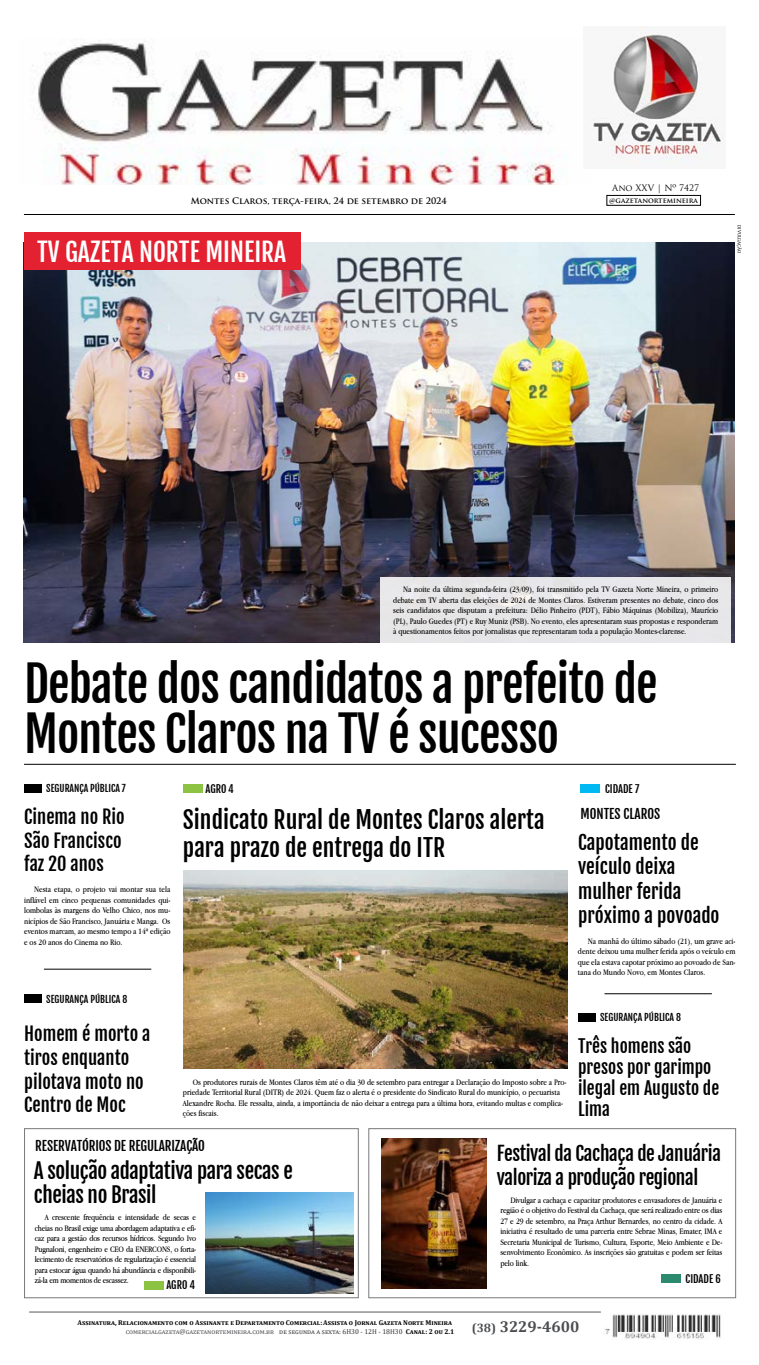
<style>
.page{position:relative;width:759px;height:1365px;background:#fff}
.page>*{position:absolute;margin:0;border:0;box-sizing:border-box;transform-origin:0 0}
.t1{font:48.12px/49.9px "Fjalla One";letter-spacing:-.02em;color:#000}
.t2{font:25.38px "Fjalla One";color:#fff}
.t3{font:23.62px/28px "Fjalla One";color:#000}
.t4{font:21px "Fjalla One";letter-spacing:-.02em;color:#000}
.t5{font:19.25px/24.5px "Fjalla One";letter-spacing:-.01em;color:#000}
.t6{font:18.38px/23.6px "Fjalla One";color:#000}
.t7{font:17.5px/21px "Fjalla One";color:#000}
.t8{font:700 15.75px "Cambria";color:#4b4d50}
.t9{font:13.12px "Fjalla One";letter-spacing:-.01em;color:#000}
.t10{font:700 12.25px "Cambria";color:#4b4d50}
.t11{font:10.5px "Fjalla One";color:#000}
.t12{font:9.62px "Fjalla One";color:#000}
.t13{font:8.75px/10.5px "Apple Garamond";color:#000;text-align:justify}
.t14{font:8.75px "Apple Garamond";letter-spacing:-.02em;color:#000}
.t15{font:700 8.75px "Trajan Pro";color:#000}
.t16{font:8.75px "Trajan Pro";color:#000}
.t17{font:700 7px "Cambria";color:#000}
.t18{font:7px "Cambria";color:#333}
.t19{font:7px "Cambria";letter-spacing:.055em;color:#4b4d50}
.t20{font:700 7px "Trajan Pro";color:#000}
.t21{font:4.38px "Andada";color:#000}
.s1{font-weight:700;color:#000}
</style>
<div class="page">
<hr style="left:29px;top:1311px;width:572px;height:1px;background:#58595b">
<img style="left:23px;top:243px;width:711px;height:399px">
<div style="left:24px;top:783px;width:18px;height:9px;background:#000"></div>
<div style="left:578px;top:1012px;width:18px;height:9px;background:#000"></div>
<div style="left:24px;top:994px;width:18px;height:8px;background:#000"></div>
<div style="left:607px;top:195px;width:94px;height:10px;border:1px solid #000"></div>
<hr style="left:24px;top:214px;width:711px;height:1px;background:#000">
<img style="left:605px;top:1314px;width:116px;height:24px">
<hr style="left:24px;top:764px;width:712px;height:1px;background:#000">
<div style="left:661px;top:1273px;width:19px;height:9px;background:#2c8a6e"></div>
<div style="left:183px;top:784px;width:19px;height:9px;background:#8dc342"></div>
<div style="left:144px;top:1280px;width:19px;height:9px;background:#8dc342"></div>
<div style="left:581px;top:784px;width:19px;height:9px;background:#00b9f3"></div>
<div style="left:381px;top:577px;width:350px;height:66px;background:#e7e7e9"></div>
<div style="left:24px;top:232px;width:276px;height:38px;background:#e42130"></div>
<div style="left:24px;top:1128px;width:335px;height:169px;border:1px solid #78797d"></div>
<div style="left:368px;top:1128px;width:368px;height:169px;border:1px solid #78797d"></div>
<img style="left:205px;top:1192px;width:148px;height:100px">
<img style="left:381px;top:1138px;width:106px;height:150px">
<img style="left:32px;top:41px;width:535px;height:143px">
<img style="left:590px;top:27px;width:134px;height:140px">
<img style="left:183px;top:870px;width:384px;height:198px">
<hr style="left:604px;top:993px;width:108px;height:1px;background:#000">
<hr style="left:44px;top:968px;width:107px;height:1px;background:#000">
<p class="t15" style="left:191px;top:195px;width:258px">Montes Claros, terça-feira, 24 de setembro de 2024</p>
<h2 class="t2" style="left:37px;top:236px;width:251px">TV GAZETA NORTE MINEIRA</h2>
<p class="t16" style="left:612px;top:182px;width:89px">Ano XXV | Nº 7427</p>
<p class="t20" style="left:609px;top:196px;width:90px">@gazetanortemineira</p>
<p class="t21" style="left:742px;top:225px;width:30px;rotate:90deg">DIVULGAÇÃO</p>
<p class="t13" style="left:393px;top:584px;width:327px;text-indent:10px">Na noite da última segunda-feira (23/09 ,) foi transmitido pela TV Gazeta Norte Mineira o, primeiro debate em TV aberta das eleições de 2024 de Montes Claros. Estiveram presentes no debate, cinco dos seis candidatos que disputam a prefeitura: Délio Pinheiro (PDT ,) Fábio Máquinas (Mobiliza ,) Maurício (PL ,) Paulo Guedes (PT e) Ruy Muniz (PSB .) No evento, eles apresentaram suas propostas e responderam à questionamentos feitos por jornalistas que representaram toda a população Montes-clarense.</p>
<h1 class="t1" style="left:24px;top:659px;width:635px">Debate dos candidatos a prefeito de<br>Montes Claros na TV é sucesso</h1>
<p class="t11" style="left:205px;top:782px;width:30px">AGRO 4</p>
<p class="t12" style="left:46px;top:782px;width:81px">SEGURANÇA PÚBLICA 7</p>
<p class="t11" style="left:605px;top:782px;width:36px">CIDADE 7</p>
<h3 class="t6" style="left:24px;top:805px;width:102px">Cinema no Rio<br>São Francisco faz 20 anos</h3>
<p class="t13" style="left:34px;top:883px;width:138px">Nesta etapa o, projeto vai montar sua tela</p>
<p class="t13" style="left:24px;top:915px;width:148px">nicípios de São Francisco, Januária e Manga. Os</p>
<p class="t13" style="left:24px;top:894px;width:148px">inflável em cinco pequenas comunidades qui-</p>
<p class="t13" style="left:24px;top:925px;width:148px">eventos marcam ao, mesmo tempo a 14ª edição</p>
<p class="t13" style="left:24px;top:904px;width:148px">lombolas às margens do Velho Chico, nos mu-</p>
<p class="t13" style="left:24px;top:936px;width:100px">e os 20 anos do Cinema no Rio.</p>
<p class="t12" style="left:46px;top:992px;width:83px">SEGURANÇA PÚBLICA 8</p>
<h3 class="t6" style="left:24px;top:1022px;width:128px">Homem é morto a tiros enquanto pilotava moto no<br>Centro de Moc</h3>
<h3 class="t3" style="left:183px;top:806px;width:363px">Sindicato Rural de Montes Claros alerta para prazo de entrega do ITR</h3>
<h3 class="t9" style="left:581px;top:806px;width:81px">MONTES CLAROS</h3>
<h3 class="t5" style="left:578px;top:829px;width:143px">Capotamento de veículo deixa mulher ferida próximo a povoado</h3>
<p class="t13" style="left:588px;top:935px;width:149px">Na manhã do último sábado (21 ,) um grave aci-</p>
<p class="t13" style="left:578px;top:945px;width:159px">dente deixou uma mulher ferida após o veículo em</p>
<p class="t13" style="left:578px;top:956px;width:159px">que ela estava capotar próximo ao povoado de San-</p>
<p class="t13" style="left:578px;top:966px;width:129px">tana do Mundo Novo, em Montes Claros.</p>
<p class="t13" style="left:193px;top:1076px;width:375px">Os produtores rurais de Montes Claros têm até o dia 30 de setembro para entregar a Declaração do Imposto sobre a Pro-</p>
<p class="t13" style="left:183px;top:1107px;width:37px">ções fiscais.</p>
<p class="t13" style="left:183px;top:1086px;width:379px">priedade Territorial Rural (DITR) de 2024. Quem faz o alerta oé presidente do Sindicato Rural do município o, pecuarista</p>
<p class="t13" style="left:183px;top:1097px;width:382px">Alexandre Rocha. Ele ressalta, ainda a, importância de não deixar a entrega para a última hora, evitando multas e complica-</p>
<p class="t12" style="left:600px;top:1011px;width:83px">SEGURANÇA PÚBLICA 8</p>
<h3 class="t7" style="left:578px;top:1035px;width:143px">Três homens são presos por garimpo ilegal em Augusto de<br>Lima</h3>
<h3 class="t9" style="left:35px;top:1137px;width:171px">RESERVATÓRIOS DE REGULARIZAÇÃO</h3>
<h3 class="t5" style="left:497px;top:1140px;width:226px">Festival da Cachaça de Januária</h3>
<h3 class="t4" style="left:34px;top:1157px;width:260px">A solução adaptativa para secas e</h3>
<h3 class="t5" style="left:497px;top:1165px;width:203px">valoriza a produção regional</h3>
<h3 class="t4" style="left:34px;top:1181px;width:124px">cheias no Brasil</h3>
<p class="t13" style="left:500px;top:1194px;width:223px;text-indent:10px">Divulgar a cachaça e capacitar produtores e envasadores de Januária e região oé objetivo do Festival da Cachaça, que será realizado entre os dias 27 e 29 de setembro, na Praça Arthur Bernardes, no centro da cidade A. iniciativa é resultado de uma parceria entre Sebrae Minas, Emater, IMA e</p>
<p class="t13" style="left:500px;top:1246px;width:224px">senvolvimento Econômico. As inscrições são gratuitas e podem ser feitas</p>
<p class="t14" style="left:45px;top:1211px;width:153px">A crescente frequência e intensidade de secas e</p>
<p class="t14" style="left:35px;top:1232px;width:163px">caz para a gestão dos recursos hídricos. Segundo Ivo</p>
<p class="t14" style="left:35px;top:1222px;width:163px">cheias no Brasil exige uma abordagem adaptativa e efi-</p>
<p class="t14" style="left:35px;top:1253px;width:163px">lecimento de reservatórios de regularização é essencial</p>
<p class="t13" style="left:500px;top:1236px;width:223px">Secretaria Municipal de Turismo, Cultura, Esporte, Meio Ambiente e De-</p>
<p class="t13" style="left:500px;top:1257px;width:30px">pelo link.</p>
<p class="t14" style="left:35px;top:1243px;width:163px">Pugnaloni, engenheiro e CEO da ENERCONS o, forta-</p>
<p class="t14" style="left:35px;top:1274px;width:95px">zá emla- momentos de escassez.</p>
<p class="t14" style="left:35px;top:1264px;width:163px">para estocar água quando há abundância e disponibili-</p>
<p class="t11" style="left:686px;top:1272px;width:37px">CIDADE 6</p>
<p class="t11" style="left:166px;top:1278px;width:30px">AGRO 4</p>
<p class="t17" style="left:78px;top:1317px;width:376px">Assinatura, Relacionamento com o Assinante e Departamento Comercial:Assista o Jornal Gazeta Norte Mineira</p>
<h3 class="t8" style="left:500px;top:1314px;width:81px">3229-4600</h3>
<h3 class="t10" style="left:472px;top:1318px;width:26px">(38)</h3>
<p class="t19" style="left:126px;top:1326px;width:149px">comercialgazeta@gazetanortemineira.com.br</p>
<p class="t18" style="left:279px;top:1326px;width:177px">de segunda a sexta H6: 30 - 12H - 18H30 <span class="s1">Canal 2: ou 2.1</span></p>
</div>
